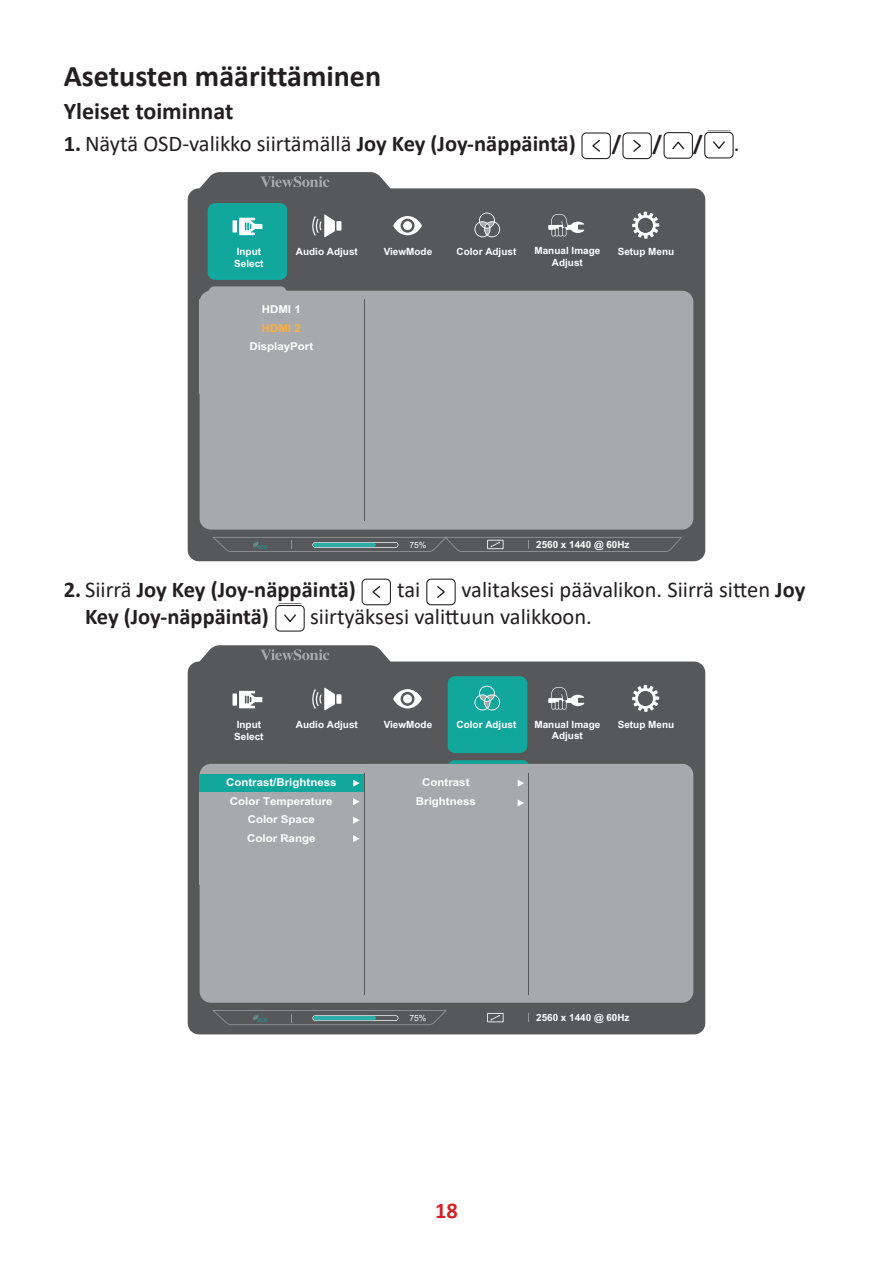
<style>
.page{position:relative;width:893px;height:1263px;background:#fff}
.page>*{position:absolute;margin:0;border:0;box-sizing:border-box;transform-origin:0 0}
.t1{font:700 30px "Calibri";color:#231f20}
.t2{font:700 24px "Calibri";color:#231f20}
.t3{font:22.5px "Calibri";color:#231f20}
.t4{font:700 22.5px "Calibri";color:#231f20}
.t5{font:700 22.5px "Calibri";color:#d1232a}
.t6{font:700 10.8px/18.5px "Arial";color:#fff;text-align:center;scale:1.06 1}
.t7{font:700 10.8px "Arial";color:#fbb041;scale:1.06 1}
.t8{font:700 9.9px/12px "Arial";color:#fff}
.t9{font:8.55px "Arial";color:#fff}
.s1{font-weight:700}
.s2{font-weight:400}
</style>
<div class="page">
<div style="left:581px;top:132px;width:30px;height:27px;border:1px solid #231f20;border-radius:4px"></div>
<svg style="left:592px;top:139px;width:8px;height:13px"></svg>
<div style="left:622px;top:132px;width:30px;height:27px;border:1px solid #231f20;border-radius:4px"></div>
<svg style="left:633px;top:140px;width:8px;height:12px"></svg>
<div style="left:664px;top:132px;width:29px;height:27px;border:1px solid #231f20;border-radius:4px"></div>
<svg style="left:672px;top:141px;width:13px;height:9px"></svg>
<div style="left:704px;top:132px;width:30px;height:26px;border:1px solid #231f20;border-radius:4px"></div>
<svg style="left:713px;top:141px;width:12px;height:8px"></svg>
<svg style="left:708px;top:131px;width:22px;height:1px"></svg>
<div style="left:188px;top:188px;width:517px;height:373px;background:#57585a;border-radius:11px"></div>
<svg style="left:208px;top:286px;width:79px;height:5px"></svg>
<div style="left:200px;top:291px;width:493px;height:239px;background:#a8a9ad;border-radius:11px"></div>
<div style="left:208px;top:203px;width:79px;height:77px;background:#12a79d;border-radius:7px"></div>
<hr style="left:364px;top:299px;width:1px;height:222px;background:#57585a">
<svg style="left:212px;top:537px;width:470px;height:15px"></svg>
<svg style="left:194px;top:172px;width:202px;height:18px"></svg>
<svg style="left:632px;top:212px;width:27px;height:27px"></svg>
<svg style="left:393px;top:216px;width:29px;height:19px"></svg>
<div style="left:403px;top:221px;width:9px;height:9px;background:#fff;border-radius:50%"></div>
<svg style="left:548px;top:214px;width:36px;height:23px"></svg>
<hr style="left:233px;top:220px;width:4px;height:12px;background:#fff">
<svg style="left:239px;top:218px;width:23px;height:17px"></svg>
<div style="left:336px;top:221px;width:5px;height:10px;background:#fff"></div>
<svg style="left:312px;top:214px;width:23px;height:23px"></svg>
<svg style="left:474px;top:213px;width:26px;height:24px"></svg>
<div style="left:362px;top:579px;width:29px;height:26px;border:1px solid #231f20;border-radius:4px"></div>
<svg style="left:372px;top:586px;width:8px;height:12px"></svg>
<div style="left:426px;top:579px;width:30px;height:26px;border:1px solid #231f20;border-radius:4px"></div>
<svg style="left:437px;top:586px;width:8px;height:12px"></svg>
<div style="left:275px;top:605px;width:30px;height:27px;border:1px solid #231f20;border-radius:4px"></div>
<svg style="left:284px;top:614px;width:12px;height:8px"></svg>
<div style="left:188px;top:661px;width:517px;height:373px;background:#57585a;border-radius:11px"></div>
<div style="left:200px;top:764px;width:493px;height:239px;background:#a8a9ad;border-radius:11px"></div>
<div style="left:448px;top:676px;width:79px;height:77px;background:#12a79d;border-radius:7px"></div>
<svg style="left:353px;top:835px;width:7px;height:7px"></svg>
<div style="left:200px;top:774px;width:164px;height:18px;background:#12a79d"></div>
<svg style="left:353px;top:780px;width:7px;height:7px"></svg>
<svg style="left:518px;top:780px;width:6px;height:7px"></svg>
<hr style="left:528px;top:772px;width:1px;height:222px;background:#57585a">
<hr style="left:364px;top:772px;width:1px;height:222px;background:#57585a">
<svg style="left:487px;top:1013px;width:17px;height:9px"></svg>
<svg style="left:212px;top:1010px;width:235px;height:15px"></svg>
<svg style="left:194px;top:645px;width:202px;height:18px"></svg>
<svg style="left:290px;top:763px;width:76px;height:1px"></svg>
<svg style="left:448px;top:760px;width:81px;height:4px"></svg>
<svg style="left:518px;top:799px;width:6px;height:7px"></svg>
<svg style="left:632px;top:685px;width:27px;height:27px"></svg>
<svg style="left:393px;top:689px;width:29px;height:19px"></svg>
<div style="left:403px;top:694px;width:9px;height:9px;background:#fff;border-radius:50%"></div>
<svg style="left:548px;top:687px;width:36px;height:23px"></svg>
<svg style="left:233px;top:693px;width:4px;height:13px"></svg>
<svg style="left:239px;top:691px;width:23px;height:17px"></svg>
<div style="left:336px;top:694px;width:5px;height:10px;background:#fff"></div>
<svg style="left:312px;top:687px;width:23px;height:23px"></svg>
<svg style="left:474px;top:686px;width:26px;height:24px"></svg>
<svg style="left:353px;top:817px;width:7px;height:7px"></svg>
<svg style="left:353px;top:798px;width:7px;height:7px"></svg>
<h1 class="t1" style="left:64px;top:55px;width:319px">Asetusten määrittäminen</h1>
<h2 class="t2" style="left:64px;top:94px;width:171px">Yleiset toiminnat</h2>
<h3 class="t3" style="left:64px;top:127px;width:513px"><span class="s1">1.</span> Näytä OSD-valikko siirtämällä <span class="s1">Joy Key (Joy-näppäintä)</span></h3>
<h3 class="t4" style="left:612px;top:127px;width:11px">/</h3>
<h3 class="t4" style="left:653px;top:127px;width:11px">/</h3>
<h3 class="t4" style="left:693px;top:127px;width:11px">/</h3>
<h3 class="t3" style="left:734px;top:127px;width:7px">.</h3>
<p class="t8" style="left:234px;top:245px;width:31px">Input<br>Select</p>
<p class="t8" style="left:296px;top:245px;width:63px">Audio Adjust</p>
<p class="t6" style="left:262px;top:300px;width:38px">HDMI 1</p>
<p class="t7" style="left:262px;top:320px;width:38px">HDMI 2</p>
<p class="t6" style="left:249px;top:337px;width:62px">DisplayPort</p>
<p class="t8" style="left:384px;top:245px;width:50px">ViewMode</p>
<p class="t8" style="left:457px;top:245px;width:61px">Color Adjust</p>
<p class="t8" style="left:534px;top:245px;width:67px">Manual Image</p>
<p class="t8" style="left:618px;top:245px;width:58px">Setup Menu</p>
<p class="t8" style="left:552px;top:257px;width:32px">Adjust</p>
<p class="t9" style="left:409px;top:539px;width:19px">75%</p>
<p class="t8" style="left:536px;top:538px;width:95px">2560 x 1440 @ 60Hz</p>
<h3 class="t4" style="left:64px;top:573px;width:294px">2. <span class="s2">Siirrä</span> Joy Key (Joy-näppäintä)</h3>
<h3 class="t3" style="left:397px;top:574px;width:25px">tai</h3>
<h3 class="t3" style="left:461px;top:574px;width:345px">valitaksesi päävalikon. Siirrä sitten <span class="s1">Joy</span></h3>
<h3 class="t4" style="left:85px;top:600px;width:185px">Key (Joy-näppäintä)</h3>
<h3 class="t3" style="left:310px;top:601px;width:283px">siirtyäksesi valittuun valikkoon.</h3>
<p class="t8" style="left:384px;top:718px;width:50px">ViewMode</p>
<p class="t8" style="left:457px;top:718px;width:61px">Color Adjust</p>
<p class="t8" style="left:534px;top:718px;width:67px">Manual Image</p>
<p class="t8" style="left:618px;top:718px;width:58px">Setup Menu</p>
<p class="t8" style="left:552px;top:730px;width:32px">Adjust</p>
<p class="t8" style="left:234px;top:718px;width:31px">Input<br>Select</p>
<p class="t8" style="left:296px;top:718px;width:63px">Audio Adjust</p>
<p class="t6" style="left:226px;top:773px;width:106px">Contrast/Brightness<br>Color Temperature<br>Color Space<br>Color Range</p>
<p class="t6" style="left:416px;top:773px;width:58px">Contrast<br>Brightness</p>
<p class="t9" style="left:409px;top:1012px;width:19px">75%</p>
<p class="t8" style="left:536px;top:1011px;width:95px">2560 x 1440 @ 60Hz</p>
<h3 class="t5" style="left:435px;top:1194px;width:24px">18</h3>
</div>
